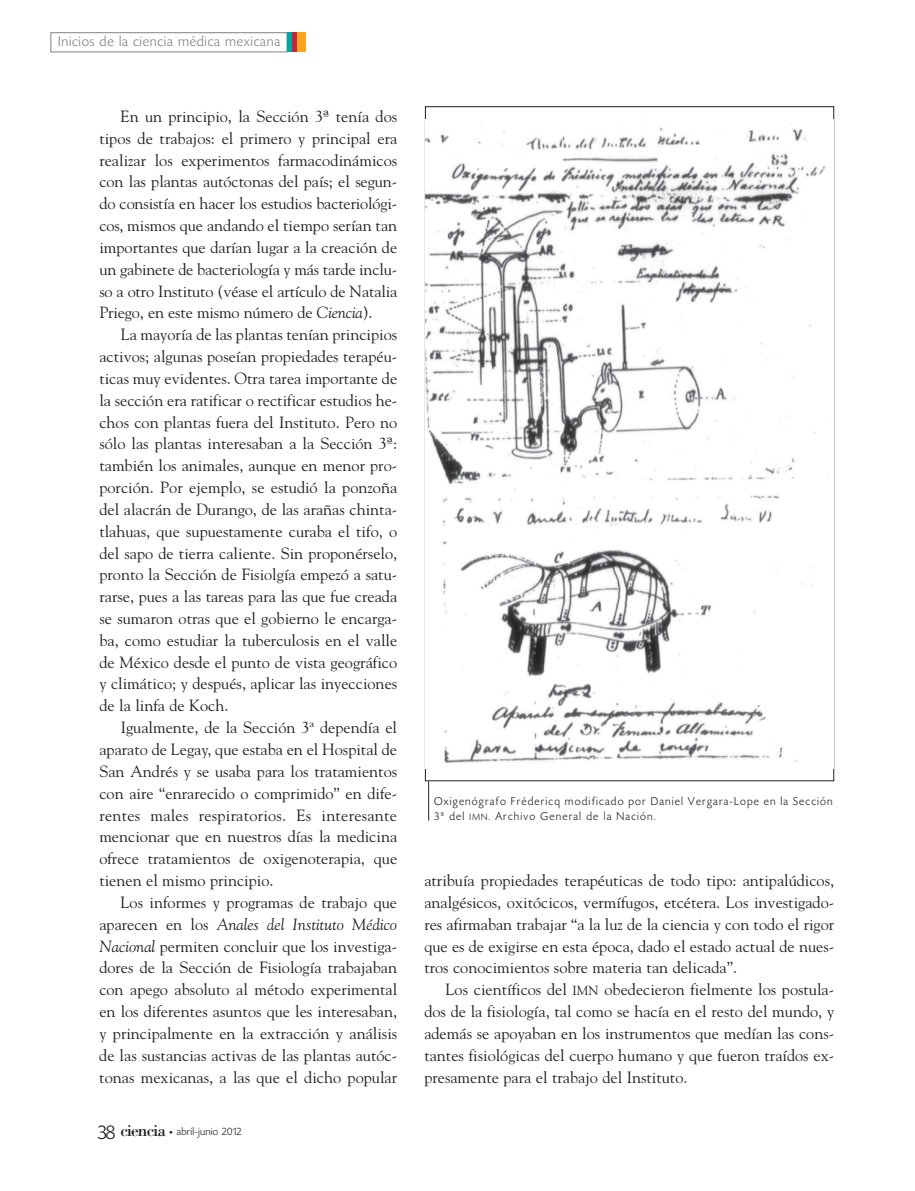
<style>
.page{position:relative;width:915px;height:1191px;background:#fff}
.page>*{position:absolute;margin:0;border:0;box-sizing:border-box;transform-origin:0 0}
.t1{font:17.25px "Bodoni";letter-spacing:-.05em;color:#231f20}
.t2{font:16.2px/21.8px "Goudy";color:#231f20;text-align:justify}
.t3{font:300 15px "Today HEF";letter-spacing:.045em;color:#808285}
.t4{font:300 12px/15px "Today HEF";letter-spacing:.095em;color:#231f20}
.t5{font:300 11.25px "Today HEF";letter-spacing:.025em;color:#231f20}
.s1{font-style:italic}
.s2{font-family:"Today HEF";font-weight:300;font-size:21px}
.s3{font-family:"Officina Sans";font-weight:400;font-size:7.5px}
.s4{font-size:9.75px}
.s5{font-size:13.05px}
</style>
<div class="page">
<hr style="left:428px;top:781px;width:1px;height:39px;background:#231f20">
<div style="left:50px;top:32px;width:237px;height:20px;border:1px solid #808285"></div>
<hr style="left:301px;top:32px;width:4px;height:20px;background:#f9a31e">
<div style="left:296px;top:32px;width:5px;height:20px;background:#f9a31e"></div>
<hr style="left:292px;top:32px;width:4px;height:20px;background:#bb2945">
<div style="left:287px;top:32px;width:5px;height:20px;background:#00a99b"></div>
<img style="left:425px;top:119px;width:404px;height:644px">
<p class="t3" style="left:58px;top:35px;width:223px">Inicios de la ciencia médica mexicana</p>
<p class="t2" style="left:99px;top:105px;width:299px;text-indent:21px">En un principio, la Sección 3ª tenía dos tipos de trabajos: el primero y principal era realizar los experimentos farmacodinámicos con las plantas autóctonas del país; el segun&shy;do consistía en hacer los estudios bacteriológi&shy;cos, mismos que andando el tiempo serían tan importantes que darían lugar a la creación de un gabinete de bacteriología y más tarde inclu&shy;so a otro Instituto (véase el artículo de Natalia Priego, en este mismo número de <span class="s1">Ciencia</span>).</p>
<p class="t2" style="left:99px;top:324px;width:299px;text-indent:21px">La mayoría de las plantas tenían principios activos; algunas poseían propiedades terapéu&shy;ticas muy evidentes. Otra tarea importante de la sección era ratificar o rectificar estudios he&shy;chos con plantas fuera del Instituto. Pero no sólo las plantas interesaban a la Sección 3ª: también los animales, aunque en menor pro&shy;porción. Por ejemplo, se estudió la ponzoña del alacrán de Durango, de las arañas chinta&shy;tlahuas, que supuestamente curaba el tifo, o del sapo de tierra caliente. Sin proponérselo, pronto la Sección de Fisiolgía empezó a satu&shy;rarse, pues a las tareas para las que fue creada se sumaron otras que el gobierno le encarga&shy;ba, como estudiar la tuberculosis en el valle de México desde el punto de vista geográfico y climático; y después, aplicar las inyecciones de la linfa de Koch.</p>
<p class="t2" style="left:99px;top:716px;width:299px;text-indent:21px">Igualmente, de la Sección 3<sup>a</sup> dependía el aparato de Legay, que estaba en el Hospital de San Andrés y se usaba para los tratamientos con aire “enrarecido o comprimido” en dife&shy;rentes males respiratorios. Es interesante mencionar que en nuestros días la medicina ofrece tratamientos de oxigenoterapia, que tienen el mismo principio.</p>
<p class="t2" style="left:99px;top:891px;width:299px;text-indent:21px">Los informes y programas de trabajo que aparecen en los <span class="s1">Anales del Instituto Médico Nacional</span> permiten concluir que los investiga&shy;dores de la Sección de Fisiología trabajaban con apego absoluto al método experimental en los diferentes asuntos que les interesaban, y principalmente en la extracción y análisis de las sustancias activas de las plantas autóc&shy;tonas mexicanas, a las que el dicho popular</p>
<p class="t1" style="left:98px;top:1119px;width:70px"><span class="s2">38</span> ciencia</p>
<p class="t5" style="left:169px;top:1127px;width:74px"><span class="s3">•</span> abril-junio 2012</p>
<p class="t4" style="left:434px;top:794px;width:400px">Oxigenógrafo Frédericq modificado por Daniel Vergara-Lope en la Sección<br>3ª del <span class="s4">IMN</span>. Archivo General de la Nación.</p>
<p class="t2" style="left:424px;top:869px;width:411px">atribuía propiedades terapéuticas de todo tipo: antipalúdicos, analgésicos, oxitócicos, vermífugos, etcétera. Los investigado&shy;res afirmaban trabajar “a la luz de la ciencia y con todo el rigor que es de exigirse en esta época, dado el estado actual de nues&shy;tros conocimientos sobre materia tan delicada”.</p>
<p class="t2" style="left:424px;top:978px;width:411px;text-indent:21px">Los científicos del <span class="s5">IMN</span> obedecieron fielmente los postula&shy;dos de la fisiología, tal como se hacía en el resto del mundo, y además se apoyaban en los instrumentos que medían las cons&shy;tantes fisiológicas del cuerpo humano y que fueron traídos ex&shy;presamente para el trabajo del Instituto.</p>
</div>
